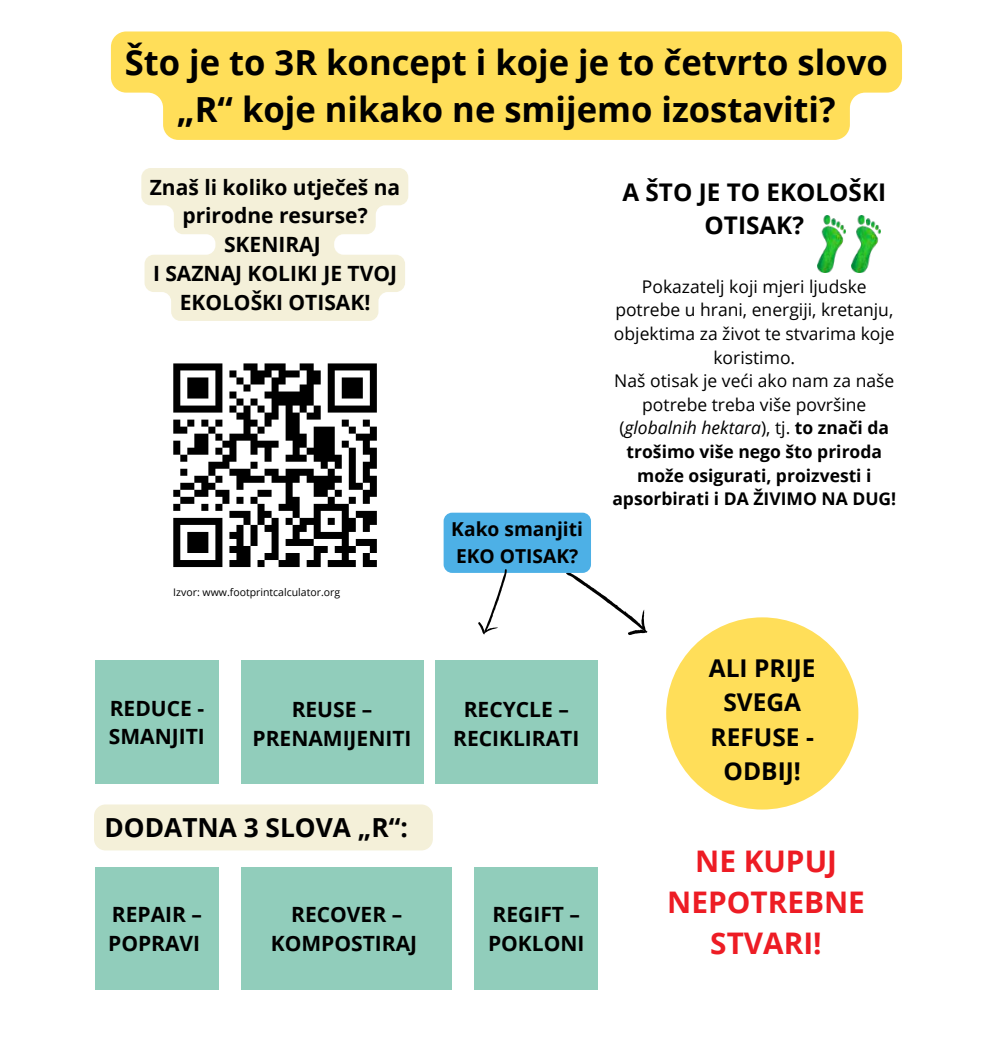
<style>
.page{position:relative;width:993px;height:1043px;background:#fff}
.page>*{position:absolute;margin:0;border:0;box-sizing:border-box;transform-origin:0 0}
.t1{font:700 34.48px/47.2px "Open Sans";color:#000;text-align:center}
.t2{font:700 29.75px/40.6px "Open Sans";color:#ed1c24;text-align:center}
.t3{font:700 26.25px "Open Sans";color:#000}
.t4{font:700 24.5px/34.1px "Open Sans";color:#000;text-align:center}
.t5{font:700 24.32px/32.9px "Open Sans";color:#000;text-align:center}
.t6{font:700 21px/28.9px "Open Sans";color:#000;text-align:center}
.t7{font:700 19.25px/26.2px "Open Sans";color:#000}
.t8{font:17.5px/23.6px "Open Sans";color:#000;text-align:center}
.t9{font:10.5px "Open Sans";color:#000}
.s1{font-style:italic}
.s2{font-weight:700}
</style>
<div class="page">
<div style="left:96px;top:660px;width:122px;height:123px;background:#91cdbb"></div>
<div style="left:241px;top:660px;width:182px;height:123px;background:#91cdbb"></div>
<div style="left:435px;top:660px;width:162px;height:123px;background:#91cdbb"></div>
<div style="left:666px;top:617px;width:192px;height:192px;background:#ffde59;border-radius:50%"></div>
<div style="left:475px;top:866px;width:122px;height:123px;background:#91cdbb"></div>
<div style="left:241px;top:866px;width:211px;height:123px;background:#91cdbb"></div>
<div style="left:96px;top:866px;width:122px;height:123px;background:#91cdbb"></div>
<svg style="left:173px;top:363px;width:204px;height:204px"></svg>
<img style="left:851px;top:216px;width:29px;height:56px">
<img style="left:817px;top:216px;width:28px;height:56px">
<svg style="left:564px;top:566px;width:84px;height:69px"></svg>
<div style="left:94px;top:804px;width:339px;height:46px;background:#f4f0d9;border-radius:11px"></div>
<svg style="left:111px;top:31px;width:790px;height:109px;background:#ffe063"></svg>
<svg style="left:141px;top:168px;width:267px;height:153px"></svg>
<div style="left:443px;top:512px;width:148px;height:60px;background:#4db0e6;border-radius:8px"></div>
<svg style="left:475px;top:569px;width:40px;height:66px"></svg>
<h1 class="t1" style="left:125px;top:38px;width:764px">Što je to 3R koncept i koje je to četvrto slovo „R“ koje nikako ne smijemo izostaviti?</h1>
<p class="t6" style="left:150px;top:172px;width:252px">Znaš li koliko utječeš na prirodne resurse?<br>SKENIRAJ<br>I SAZNAJ KOLIKI JE TVOJ<br>EKOLOŠKI OTISAK!</p>
<h3 class="t5" style="left:622px;top:175px;width:265px">A ŠTO JE TO EKOLOŠKI<br>OTISAK?</h3>
<p class="t8" style="left:612px;top:274px;width:285px">Pokazatelj koji mjeri ljudske potrebe u hrani, energiji, kretanju, objektima za život te stvarima koje koristimo.<br>Naš otisak je veći ako nam za naše potrebe treba više površine (<span class="s1">globalnih hektara</span>), tj. <span class="s2">to znači da trošimo više nego što priroda može osigurati, proizvesti i apsorbirati i DA ŽIVIMO NA DUG!</span></p>
<p class="t9" style="left:173px;top:585px;width:168px">Izvor: www.footprintcalculator.org</p>
<p class="t7" style="left:451px;top:515px;width:133px">Kako smanjiti<br>EKO OTISAK?</p>
<p class="t6" style="left:109px;top:692px;width:97px;text-align:left">REDUCE -<br>SMANJITI</p>
<p class="t6" style="left:252px;top:694px;width:160px">REUSE –<br>PRENAMIJENITI</p>
<p class="t6" style="left:453px;top:694px;width:128px">RECYCLE –<br>RECIKLIRATI</p>
<h3 class="t3" style="left:104px;top:809px;width:305px">DODATNA 3 SLOVA „R“:</h3>
<p class="t6" style="left:271px;top:899px;width:148px">RECOVER –<br>KOMPOSTIRAJ</p>
<p class="t6" style="left:108px;top:899px;width:95px;text-align:left">REPAIR –<br>POPRAVI</p>
<p class="t6" style="left:488px;top:899px;width:98px;text-align:left">REGIFT –<br>POKLONI</p>
<h3 class="t4" style="left:708px;top:650px;width:108px">ALI PRIJE<br>SVEGA<br>REFUSE -<br>ODBIJ!</h3>
<h2 class="t2" style="left:667px;top:840px;width:199px">NE KUPUJ<br>NEPOTREBNE<br>STVARI!</h2>
</div>
